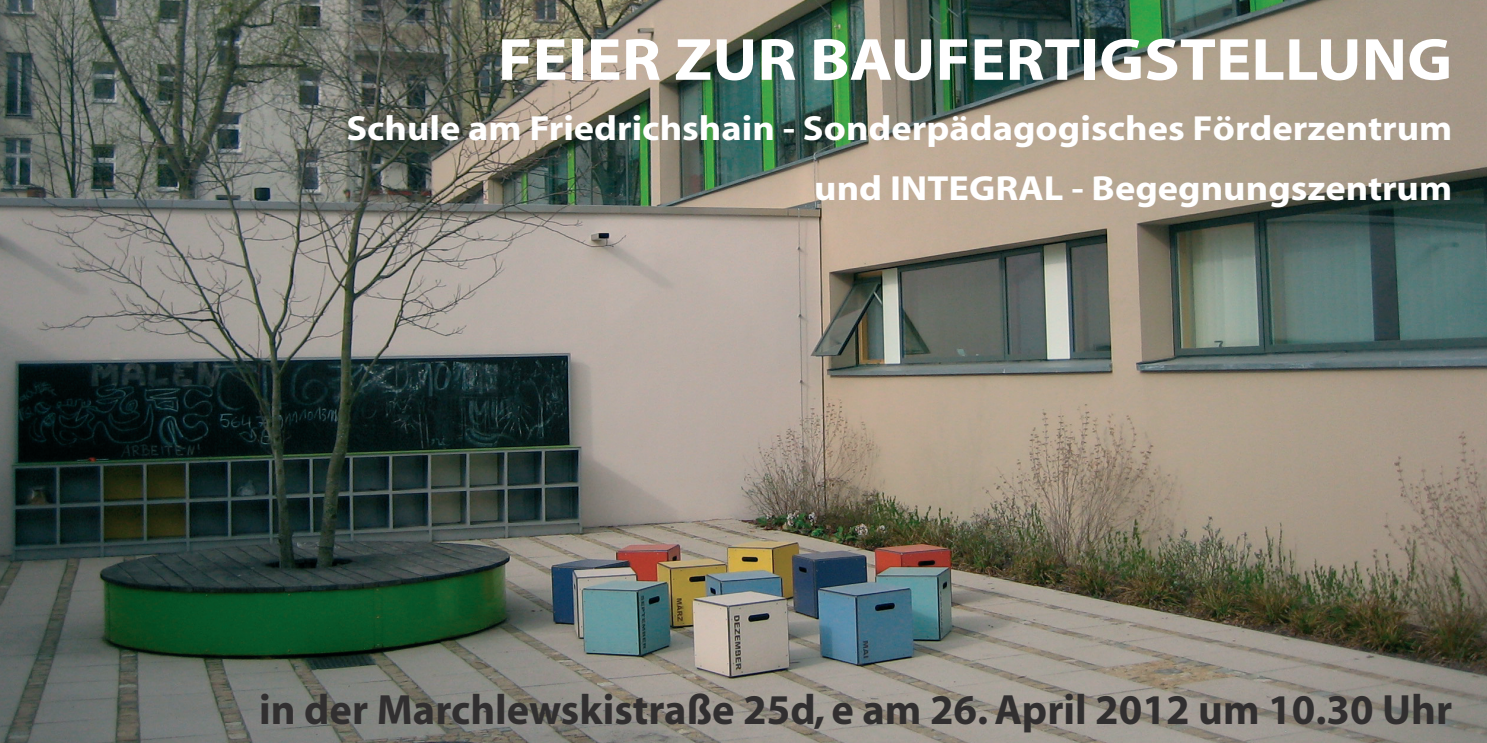
<style>
.page{position:relative;width:1487px;height:743px;background:#fff}
.page>*{position:absolute;margin:0;border:0;box-sizing:border-box;transform-origin:0 0}
.t1{font:700 60px "Myriad";color:#fff;scale:1.1 1}
.t2{font:700 42.5px "Myriad";color:#312f30}
.t3{font:700 35px/60px "Myriad";color:#fff;text-align:right;scale:1.1 1}
</style>
<div class="page">
<img style="left:0;top:0;width:1487px;height:743px">
<h1 class="t1" style="left:498px;top:29px;width:869px">FEIER ZUR BAUFERTIGSTELLUNG</h1>
<p class="t3" style="left:346px;top:99px;width:1007px">Schule am Friedrichshain - Sonderpädagogisches Förderzentrum und INTEGRAL - Begegnungszentrum</p>
<p class="t2" style="left:259px;top:688px;width:1194px">in der Marchlewskistraße 25d, e am 26. April 2012 um 10.30 Uhr</p>
</div>
